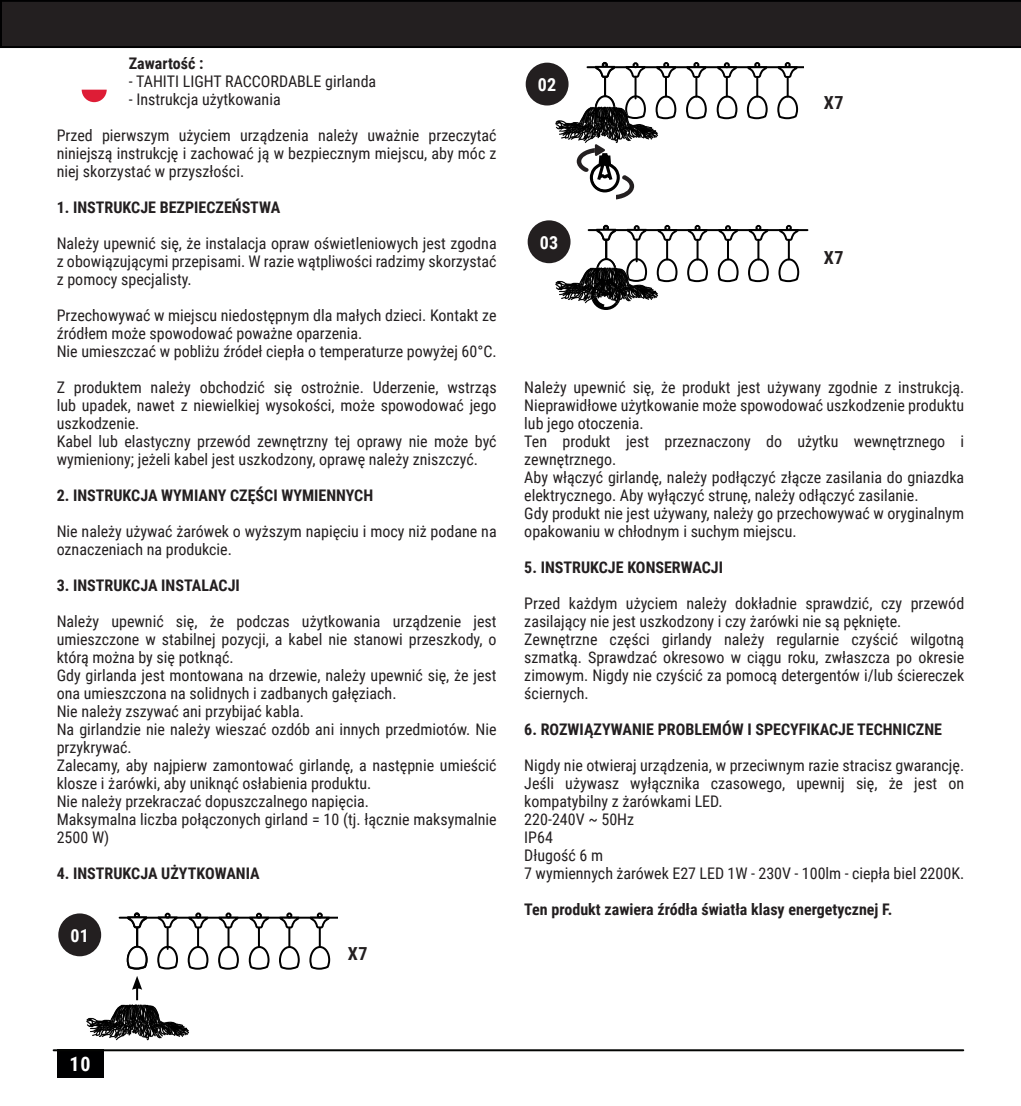
<style>
.page{position:relative;width:1021px;height:1106px;background:#fff}
.page>*{position:absolute;margin:0;border:0;box-sizing:border-box;transform-origin:0 0}
.t1{font:700 20px "Roboto Condensed";color:#fff}
.t2{font:700 18px "Roboto Condensed";color:#fff}
.t3{font:700 18px "Roboto Condensed";color:#231f20}
.t4{font:16px/18px "Roboto Condensed";color:#231f20}
.t5{font:700 16px "Roboto Condensed";color:#231f20}
</style>
<div class="page">
<div style="left:57px;top:1049px;width:46px;height:28px;background:#000001"></div>
<svg style="left:82px;top:90px;width:25px;height:12px"></svg>
<div style="left:58px;top:913px;width:43px;height:43px;background:#231f20;border-radius:50%"></div>
<hr style="left:120px;top:916px;width:320px;height:2px;background:#000">
<svg style="left:157px;top:944px;width:20px;height:26px"></svg>
<hr style="left:167px;top:919px;width:2px;height:30px;background:#000">
<svg style="left:187px;top:945px;width:21px;height:107px"></svg>
<hr style="left:197px;top:917px;width:2px;height:30px;background:#000">
<svg style="left:217px;top:945px;width:21px;height:107px"></svg>
<hr style="left:227px;top:917px;width:2px;height:30px;background:#000">
<svg style="left:248px;top:945px;width:21px;height:107px"></svg>
<hr style="left:258px;top:917px;width:2px;height:30px;background:#000">
<svg style="left:278px;top:945px;width:21px;height:107px"></svg>
<hr style="left:288px;top:917px;width:2px;height:30px;background:#000">
<svg style="left:308px;top:945px;width:21px;height:107px"></svg>
<hr style="left:319px;top:917px;width:2px;height:30px;background:#000">
<svg style="left:339px;top:1051px;width:21px;height:1px"></svg>
<svg style="left:369px;top:1051px;width:21px;height:1px"></svg>
<svg style="left:401px;top:1051px;width:21px;height:1px"></svg>
<svg style="left:156px;top:912px;width:22px;height:17px"></svg>
<svg style="left:187px;top:912px;width:22px;height:17px"></svg>
<svg style="left:217px;top:912px;width:22px;height:17px"></svg>
<svg style="left:247px;top:912px;width:23px;height:17px"></svg>
<svg style="left:278px;top:912px;width:22px;height:17px"></svg>
<svg style="left:308px;top:912px;width:23px;height:17px"></svg>
<hr style="left:136px;top:917px;width:2px;height:29px;background:#000">
<svg style="left:125px;top:912px;width:23px;height:17px"></svg>
<svg style="left:126px;top:944px;width:21px;height:43px"></svg>
<hr style="left:587px;top:66px;width:321px;height:2px;background:#000">
<hr style="left:634px;top:69px;width:2px;height:29px;background:#000">
<hr style="left:665px;top:67px;width:2px;height:30px;background:#000">
<hr style="left:695px;top:67px;width:2px;height:30px;background:#000">
<hr style="left:725px;top:67px;width:2px;height:30px;background:#000">
<hr style="left:756px;top:67px;width:2px;height:30px;background:#000">
<hr style="left:786px;top:67px;width:2px;height:30px;background:#000">
<svg style="left:624px;top:62px;width:22px;height:17px"></svg>
<svg style="left:654px;top:62px;width:23px;height:16px"></svg>
<svg style="left:684px;top:62px;width:23px;height:17px"></svg>
<svg style="left:715px;top:62px;width:23px;height:17px"></svg>
<svg style="left:745px;top:62px;width:23px;height:17px"></svg>
<svg style="left:776px;top:62px;width:22px;height:17px"></svg>
<hr style="left:604px;top:67px;width:2px;height:29px;background:#000">
<svg style="left:593px;top:62px;width:23px;height:17px"></svg>
<div style="left:525px;top:63px;width:43px;height:42px;background:#231f20;border-radius:50%"></div>
<div style="left:527px;top:220px;width:43px;height:43px;background:#231f20;border-radius:50%"></div>
<hr style="left:588px;top:229px;width:219px;height:2px;background:#000">
<svg style="left:654px;top:95px;width:24px;height:188px"></svg>
<svg style="left:685px;top:94px;width:23px;height:189px"></svg>
<svg style="left:715px;top:94px;width:24px;height:189px"></svg>
<svg style="left:745px;top:94px;width:24px;height:189px"></svg>
<svg style="left:776px;top:94px;width:23px;height:189px"></svg>
<svg style="left:576px;top:162px;width:71px;height:88px"></svg>
<div style="left:804px;top:53px;width:147px;height:89px;background:#fff"></div>
<div style="left:338px;top:909px;width:104px;height:70px;background:#fff"></div>
<img style="left:549px;top:250px;width:117px;height:60px">
<img style="left:549px;top:90px;width:117px;height:72px">
<img style="left:86px;top:987px;width:111px;height:72px">
<svg style="left:0;top:0;width:1020px;height:48px"></svg>
<hr style="left:54px;top:1049px;width:909px;height:2px;background:#040503">
<p class="t5" style="left:129px;top:52px;width:76px">Zawartość :</p>
<p class="t4" style="left:129px;top:71px;width:249px">- TAHITI LIGHT RACCORDABLE girlanda</p>
<p class="t4" style="left:129px;top:89px;width:153px">- Instrukcja użytkowania</p>
<p class="t4" style="left:57px;top:125px;width:441px;text-align:justify">Przed pierwszym użyciem urządzenia należy uważnie przeczytać niniejszą instrukcję i zachować ją w bezpiecznym miejscu, aby móc z niej skorzystać w przyszłości.</p>
<p class="t5" style="left:57px;top:196px;width:225px">1. INSTRUKCJE BEZPIECZEŃSTWA</p>
<p class="t4" style="left:57px;top:233px;width:441px;text-align:justify">Należy upewnić się, że instalacja opraw oświetleniowych jest zgodna z obowiązującymi przepisami. W razie wątpliwości radzimy skorzystać z pomocy specjalisty.</p>
<p class="t4" style="left:57px;top:305px;width:441px">Przechowywać w miejscu niedostępnym dla małych dzieci. Kontakt ze źródłem może spowodować poważne oparzenia.</p>
<p class="t4" style="left:57px;top:341px;width:441px">Nie umieszczać w pobliżu źródeł ciepła o temperaturze powyżej 60°C.</p>
<p class="t4" style="left:57px;top:377px;width:441px;text-align:justify">Z produktem należy obchodzić się ostrożnie. Uderzenie, wstrząs lub upadek, nawet z niewielkiej wysokości, może spowodować jego uszkodzenie.</p>
<p class="t4" style="left:57px;top:431px;width:441px">Kabel lub elastyczny przewód zewnętrzny tej oprawy nie może być wymieniony; jeżeli kabel jest uszkodzony, oprawę należy zniszczyć.</p>
<p class="t5" style="left:57px;top:484px;width:318px">2. INSTRUKCJA WYMIANY CZĘŚCI WYMIENNYCH</p>
<p class="t4" style="left:57px;top:521px;width:441px">Nie należy używać żarówek o wyższym napięciu i mocy niż podane na oznaczeniach na produkcie.</p>
<p class="t5" style="left:57px;top:574px;width:185px">3. INSTRUKCJA INSTALACJI</p>
<p class="t4" style="left:57px;top:611px;width:441px;text-align:justify">Należy upewnić się, że podczas użytkowania urządzenie jest umieszczone w stabilnej pozycji, a kabel nie stanowi przeszkody, o którą można by się potknąć.</p>
<p class="t4" style="left:57px;top:665px;width:441px">Gdy girlanda jest montowana na drzewie, należy upewnić się, że jest ona umieszczona na solidnych i zadbanych gałęziach.</p>
<p class="t4" style="left:57px;top:701px;width:249px">Nie należy zszywać ani przybijać kabla.</p>
<p class="t4" style="left:57px;top:719px;width:441px">Na girlandzie nie należy wieszać ozdób ani innych przedmiotów. Nie przykrywać.</p>
<p class="t4" style="left:57px;top:755px;width:441px">Zalecamy, aby najpierw zamontować girlandę, a następnie umieścić klosze i żarówki, aby uniknąć osłabienia produktu.</p>
<p class="t4" style="left:57px;top:791px;width:314px">Nie należy przekraczać dopuszczalnego napięcia.</p>
<p class="t4" style="left:57px;top:809px;width:441px">Maksymalna liczba połączonych girland = 10 (tj. łącznie maksymalnie<br>2500 W)</p>
<p class="t5" style="left:57px;top:862px;width:204px">4. INSTRUKCJA UŻYTKOWANIA</p>
<p class="t2" style="left:70px;top:922px;width:20px">01</p>
<p class="t3" style="left:348px;top:940px;width:21px">X7</p>
<p class="t2" style="left:538px;top:72px;width:20px">02</p>
<p class="t2" style="left:540px;top:229px;width:20px">03</p>
<p class="t3" style="left:823px;top:90px;width:21px">X7</p>
<p class="t3" style="left:823px;top:245px;width:21px">X7</p>
<p class="t4" style="left:524px;top:377px;width:441px;text-align:justify">Należy upewnić się, że produkt jest używany zgodnie z instrukcją.<br>Nieprawidłowe użytkowanie może spowodować uszkodzenie produktu lub jego otoczenia.</p>
<p class="t4" style="left:524px;top:431px;width:441px">Ten produkt jest przeznaczony do użytku wewnętrznego i zewnętrznego.</p>
<p class="t4" style="left:524px;top:467px;width:441px">Aby włączyć girlandę, należy podłączyć złącze zasilania do gniazdka elektrycznego. Aby wyłączyć strunę, należy odłączyć zasilanie.</p>
<p class="t4" style="left:524px;top:503px;width:441px">Gdy produkt nie jest używany, należy go przechowywać w oryginalnym opakowaniu w chłodnym i suchym miejscu.</p>
<p class="t5" style="left:524px;top:556px;width:200px">5. INSTRUKCJE KONSERWACJI</p>
<p class="t4" style="left:524px;top:593px;width:441px">Przed każdym użyciem należy dokładnie sprawdzić, czy przewód zasilający nie jest uszkodzony i czy żarówki nie są pęknięte.</p>
<p class="t4" style="left:524px;top:629px;width:441px;text-align:justify">Zewnętrzne części girlandy należy regularnie czyścić wilgotną szmatką. Sprawdzać okresowo w ciągu roku, zwłaszcza po okresie zimowym. Nigdy nie czyścić za pomocą detergentów i/lub ściereczek ściernych.</p>
<p class="t5" style="left:524px;top:718px;width:419px">6. ROZWIĄZYWANIE PROBLEMÓW I SPECYFIKACJE TECHNICZNE</p>
<p class="t4" style="left:524px;top:755px;width:441px">Nigdy nie otwieraj urządzenia, w przeciwnym razie stracisz gwarancję.</p>
<p class="t4" style="left:524px;top:773px;width:441px">Jeśli używasz wyłącznika czasowego, upewnij się, że jest on kompatybilny z żarówkami LED.</p>
<p class="t4" style="left:524px;top:809px;width:111px">220-240V ~ 50Hz</p>
<p class="t4" style="left:524px;top:827px;width:30px">IP64</p>
<p class="t4" style="left:524px;top:845px;width:80px">Długość 6 m</p>
<p class="t4" style="left:524px;top:863px;width:441px">7 wymiennych żarówek E27 LED 1W - 230V - 100lm - ciepła biel 2200K.</p>
<p class="t5" style="left:524px;top:898px;width:369px">Ten produkt zawiera źródła światła klasy energetycznej F.</p>
<p class="t1" style="left:70px;top:1049px;width:22px">10</p>
</div>
